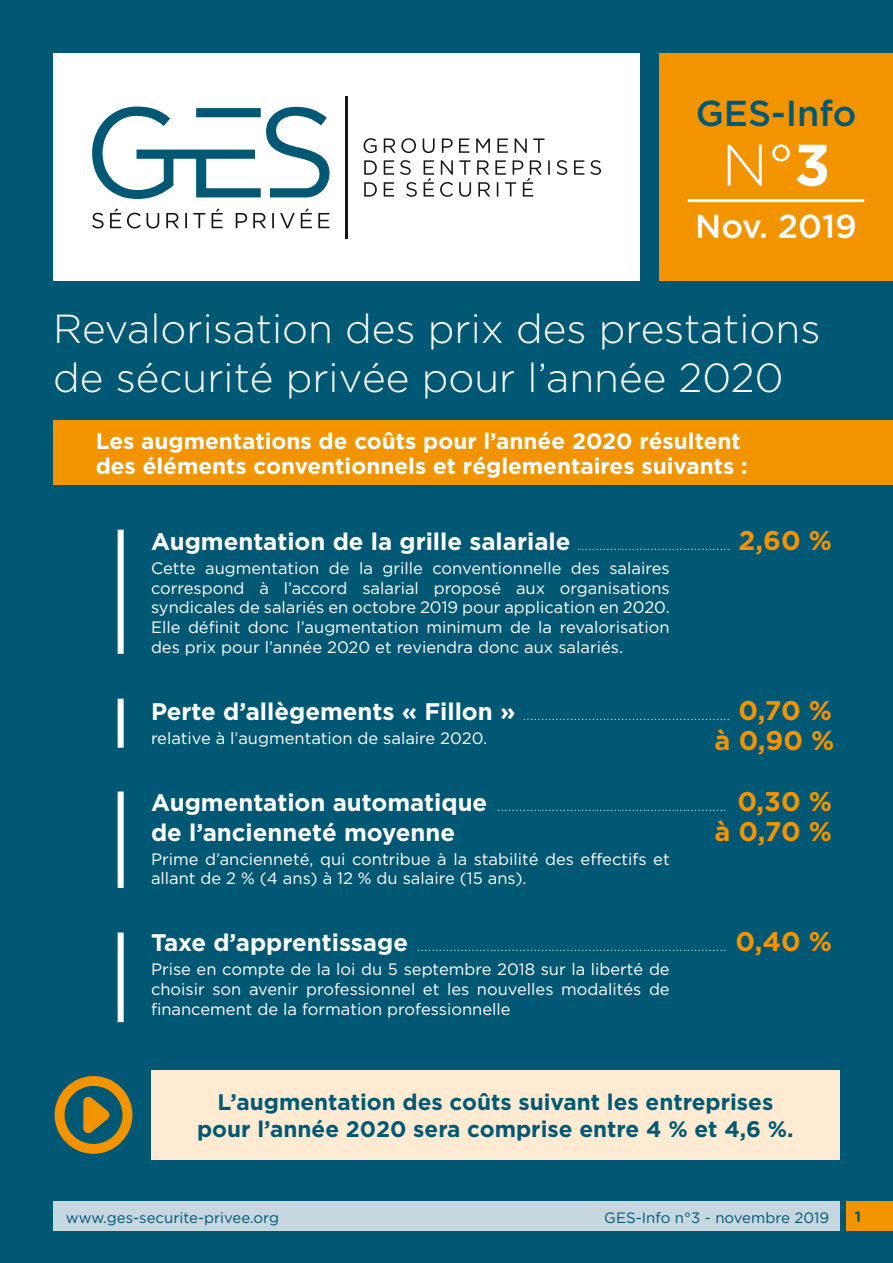
<style>
.page{position:relative;width:893px;height:1263px;background:#005874}
.page>*{position:absolute;margin:0;border:0;box-sizing:border-box;transform-origin:0 0}
.t1{font:300 58.5px "Gotham";color:#fff}
.t2{font:300 40.5px/48.6px "Gotham";color:#fff}
.t3{font:500 36px "Gotham";color:#005874}
.t4{font:500 33.15px "Gotham";color:#fff}
.t5{font:700 27px "Gotham";color:#f29400}
.t6{font:700 24px "Gotham";color:#fff}
.t7{font:700 22.5px/25.5px "Gotham";color:#fff}
.t8{font:700 22.5px/27px "Gotham";color:#005874;text-align:center}
.t9{font:16.5px/19.8px "Gotham";color:#fff;text-align:justify}
.t10{font:15px "Gotham";color:#005874}
.t11{font:700 15px "Gotham";color:#005874}
.t12{font:300 13.5px "Gotham";color:#fff}
.s1{font-weight:700}
.s2{font-weight:700;font-size:24px}
.s3{font-weight:700;font-size:27px;color:#f29400}
</style>
<div class="page">
<div style="left:53px;top:53px;width:587px;height:228px;background:#fff"></div>
<div style="left:659px;top:53px;width:234px;height:228px;background:#f29400"></div>
<div style="left:53px;top:420px;width:840px;height:64px;background:#f29400"></div>
<svg style="left:364px;top:138px;width:237px;height:59px"></svg>
<hr style="left:345px;top:96px;width:3px;height:143px;background:#191515">
<svg style="left:92px;top:208px;width:238px;height:20px"></svg>
<svg style="left:92px;top:107px;width:238px;height:92px"></svg>
<hr style="left:688px;top:199px;width:176px;height:3px;background:#fff">
<div style="left:53px;top:1201px;width:787px;height:30px;background:#c7d7e0"></div>
<div style="left:846px;top:1201px;width:47px;height:30px;background:#f29400"></div>
<div style="left:151px;top:1070px;width:689px;height:90px;background:#feebd2"></div>
<svg style="left:54px;top:1076px;width:79px;height:78px"></svg>
<div style="left:118px;top:530px;width:6px;height:124px;background:#fff"></div>
<div style="left:118px;top:699px;width:6px;height:49px;background:#fff"></div>
<div style="left:118px;top:791px;width:6px;height:97px;background:#fff"></div>
<div style="left:118px;top:932px;width:6px;height:90px;background:#fff"></div>
<h3 class="t3" style="left:696px;top:92px;width:162px">GES-Info</h3>
<h1 class="t1" style="left:722px;top:133px;width:110px">N°<span class="s1">3</span></h1>
<h3 class="t4" style="left:695px;top:208px;width:163px">Nov. 2019</h3>
<h2 class="t2" style="left:53px;top:304px;width:769px">Revalorisation des prix des prestations de sécurité privée pour l’année 2020</h2>
<h3 class="t7" style="left:96px;top:427px;width:654px">Les augmentations de coûts pour l’année 2020 résultent des éléments conventionnels et réglementaires suivants :</h3>
<p class="t12" style="left:151px;top:538px;width:683px"><span class="s2">Augmentation de la grille salariale</span> ........................................... <span class="s3">2,60 %</span></p>
<p class="t9" style="left:151px;top:558px;width:520px">Cette augmentation de la grille conventionnelle des salaires correspond à l’accord salarial proposé aux organisations syndicales de salariés en octobre 2019 pour application en 2020.<br>Elle définit donc l’augmentation minimum de la revalorisation des prix pour l’année 2020 et reviendra donc aux salariés.</p>
<p class="t12" style="left:151px;top:708px;width:683px"><span class="s2">Perte d’allègements « Fillon »</span> .......................................................... <span class="s3">0,70 %</span></p>
<p class="t9" style="left:151px;top:728px;width:338px">relative à l’augmentation de salaire 2020.</p>
<h3 class="t5" style="left:715px;top:725px;width:121px">à 0,90 %</h3>
<p class="t12" style="left:151px;top:798px;width:683px"><span class="s2">Augmentation automatique</span> ................................................................ <span class="s3">0,30 %</span></p>
<h3 class="t6" style="left:151px;top:818px;width:306px">de l’ancienneté moyenne</h3>
<h3 class="t5" style="left:714px;top:815px;width:119px">à 0,70 %</h3>
<p class="t9" style="left:151px;top:849px;width:520px">Prime d’ancienneté, qui contribue à la stabilité des effectifs et allant de 2 % (4 ans) à 12 % du salaire (15 ans).</p>
<p class="t12" style="left:151px;top:939px;width:683px"><span class="s2">Taxe d’apprentissage</span> ...................................................................................... <span class="s3">0,40 %</span></p>
<p class="t9" style="left:151px;top:959px;width:520px">Prise en compte de la loi du 5 septembre 2018 sur la liberté de choisir son avenir professionnel et les nouvelles modalités de financement de la formation professionnelle</p>
<h3 class="t8" style="left:197px;top:1088px;width:598px">L’augmentation des coûts suivant les entreprises pour l’année 2020 sera comprise entre 4 % et 4,6 %.</h3>
<p class="t10" style="left:66px;top:1209px;width:215px">www.ges-securite-privee.org</p>
<p class="t10" style="left:604px;top:1209px;width:226px">GES-Info n°3 - novembre 2019</p>
<p class="t11" style="left:855px;top:1208px;width:8px">1</p>
</div>
